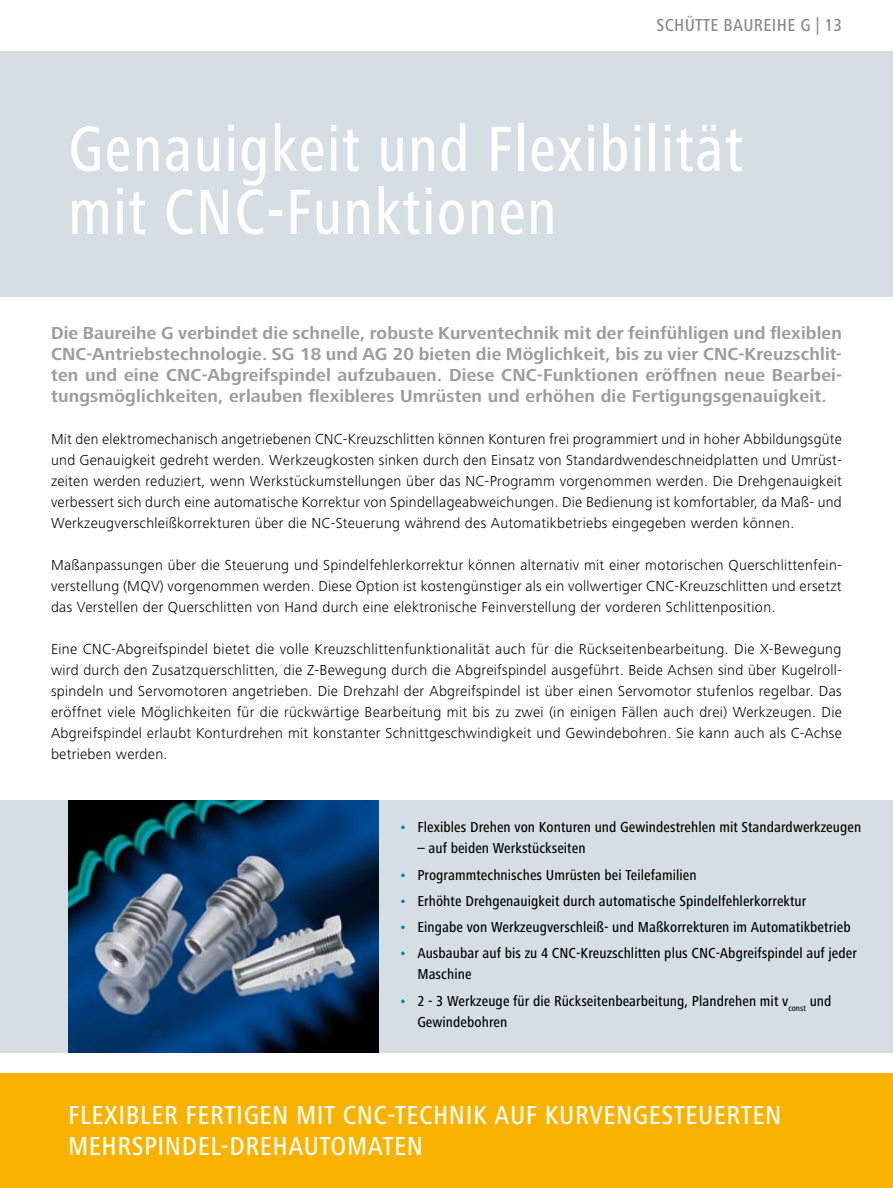
<style>
.page{position:relative;width:893px;height:1188px;background:#fff}
.page>*{position:absolute;margin:0;border:0;box-sizing:border-box;transform-origin:0 0}
.t1{font:500 condensed 66px/63px "Frutiger Next LT";letter-spacing:.02em;color:#fff;scale:.94 1}
.t2{font:500 condensed 27px "Frutiger Next LT";letter-spacing:.02em;color:#fff}
.t3{font:700 18px/21px "Frutiger Next LT";letter-spacing:.01em;color:#9c9d9f;text-align:justify}
.t4{font:500 condensed 18px "Frutiger Next LT";letter-spacing:.02em;color:#87888a}
.t5{font:300 15px/21px "Frutiger Next LT";letter-spacing:.02em;color:#000;text-align:justify}
.t6{font:500 condensed 15px/21px "Frutiger Next LT";letter-spacing:.005em;color:#000}
.s1{color:#007cbf}
</style>
<div class="page">
<div style="left:0;top:1074px;width:893px;height:114px;background:#f9b200"></div>
<div style="left:0;top:51px;width:893px;height:246px;background:#d5dee3"></div>
<div style="left:0;top:801px;width:893px;height:252px;background:#d5dee3"></div>
<img style="left:68px;top:801px;width:310px;height:252px">
<p class="t4" style="left:657px;top:15px;width:187px">Schütte BAUREIHE G | 13</p>
<h1 class="t1" style="left:68px;top:118px;width:720px">Genauigkeit und Flexibilität mit CNC-Funktionen</h1>
<p class="t3" style="left:51px;top:322px;width:793px">Die Baureihe G verbindet die schnelle, robuste Kurventechnik mit der feinfühligen und flexiblen CNC-Antriebstechnologie. SG 18 und AG 20 bieten die Möglichkeit, bis zu vier CNC-Kreuzschlit&shy;ten und eine CNC-Abgreifspindel aufzubauen. Diese CNC-Funktionen eröffnen neue Bearbei&shy;tungsmöglichkeiten, erlauben flexibleres Umrüsten und erhöhen die Fertigungsgenauigkeit.</p>
<p class="t5" style="left:51px;top:428px;width:792px">Mit den elektromechanisch angetriebenen CNC-Kreuzschlitten können Konturen frei programmiert und in hoher Abbildungsgüte und Genauigkeit gedreht werden. Werkzeugkosten sinken durch den Einsatz von Standardwendeschneidplatten und Umrüst&shy;zeiten werden reduziert, wenn Werkstückumstellungen über das NC‑Programm vorgenommen werden. Die Drehgenauigkeit verbessert sich durch eine automatische Korrektur von Spindellageabweichungen. Die Bedienung ist komfortabler, da Maß- und Werkzeugverschleißkorrekturen über die NC-Steuerung während des Automatikbetriebs eingegeben werden können.</p>
<p class="t5" style="left:51px;top:554px;width:792px">Maßanpassungen über die Steuerung und Spindelfehlerkorrektur können alternativ mit einer motorischen Querschlittenfein&shy;verstellung (MQV) vorgenommen werden. Diese Option ist kostengünstiger als ein vollwertiger CNC-Kreuzschlitten und ersetzt das Verstellen der Querschlitten von Hand durch eine elektronische Feinverstellung der vorderen Schlittenposition.</p>
<p class="t5" style="left:51px;top:638px;width:792px">Eine CNC-Abgreifspindel bietet die volle Kreuzschlittenfunktionalität auch für die Rückseitenbearbeitung. Die X-Bewegung wird durch den Zusatzquerschlitten, die Z-Bewegung durch die Abgreifspindel ausgeführt. Beide Achsen sind über Kugelroll&shy;spindeln und Servomotoren angetrieben. Die Drehzahl der Abgreifspindel ist über einen Servomotor stufenlos regelbar. Das eröffnet viele Möglichkeiten für die rückwärtige Bearbeitung mit bis zu zwei (in einigen Fällen auch drei) Werkzeugen. Die Abgreifspindel erlaubt Konturdrehen mit konstanter Schnittgeschwindigkeit und Gewindebohren. Sie kann auch als C-Achse betrieben werden.</p>
<p class="t6" style="left:399px;top:817px;width:463px"><span class="s1">•</span> Flexibles Drehen von Konturen und Gewindestrehlen mit Standardwerkzeugen</p>
<p class="t6" style="left:417px;top:838px;width:170px">– auf beiden Werkstückseiten</p>
<p class="t6" style="left:399px;top:864px;width:299px"><span class="s1">•</span> Programmtechnisches Umrüsten bei Teilefamilien</p>
<p class="t6" style="left:399px;top:890px;width:409px"><span class="s1">•</span> Erhöhte Drehgenauigkeit durch automatische Spindelfehlerkorrektur</p>
<p class="t6" style="left:399px;top:917px;width:453px"><span class="s1">•</span> Eingabe von Werkzeugverschleiß- und Maßkorrekturen im Automatikbetrieb</p>
<p class="t6" style="left:417px;top:943px;width:441px;text-indent:-18px"><span class="s1">•</span> Ausbaubar auf bis zu 4 CNC-Kreuzschlitten plus CNC-Abgreifspindel auf jeder<br>Maschine</p>
<p class="t6" style="left:417px;top:990px;width:416px;text-indent:-18px"><span class="s1">•</span> 2 - 3 Werkzeuge für die Rückseitenbearbeitung, Plandrehen mit v<sub>const</sub> und<br>Gewindebohren</p>
<h2 class="t2" style="left:68px;top:1100px;width:442px">Flexibler Fertig en mit CNC-Techni k auf</h2>
<h2 class="t2" style="left:545px;top:1100px;width:238px">kurvengesteuerten</h2>
<h2 class="t2" style="left:68px;top:1131px;width:62px">Mehrspi</h2>
<h2 class="t2" style="left:165px;top:1131px;width:260px">ndel-Drehautomaten</h2>
</div>
